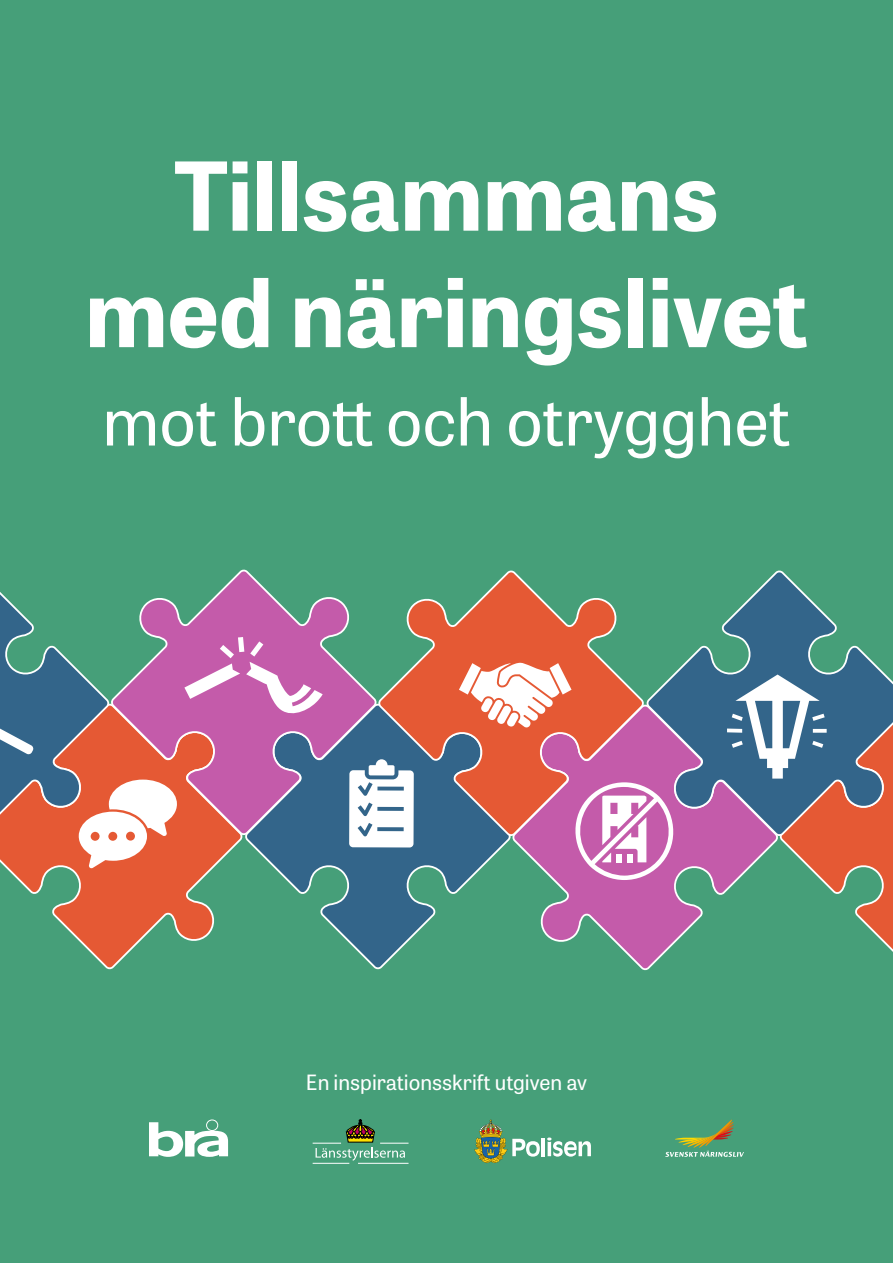
<style>
.page{position:relative;width:893px;height:1263px;background:#fff}
.page>*{position:absolute;margin:0;border:0;box-sizing:border-box;transform-origin:0 0}
.Titel{font:700 94.35px/116.4px "Tablet Gothic";color:#fff;text-align:center}
.Undertitel{font:66px "Tablet Gothic";color:#fff}
.Avsändare{font:21px "Tablet Gothic";color:#fff}
</style>
<div class="page">
<img style="left:0;top:0;width:893px;height:1262px">
<h1 class="Titel" style="left:85px;top:134px;width:724px">Tillsammans med näringslivet</h1>
<h1 class="Undertitel" style="left:102px;top:376px;width:690px">mot brott och otrygghet</h1>
<p class="Avsändare" style="left:306px;top:1067px;width:282px">En inspirationsskrift utgiven av</p>
</div>
